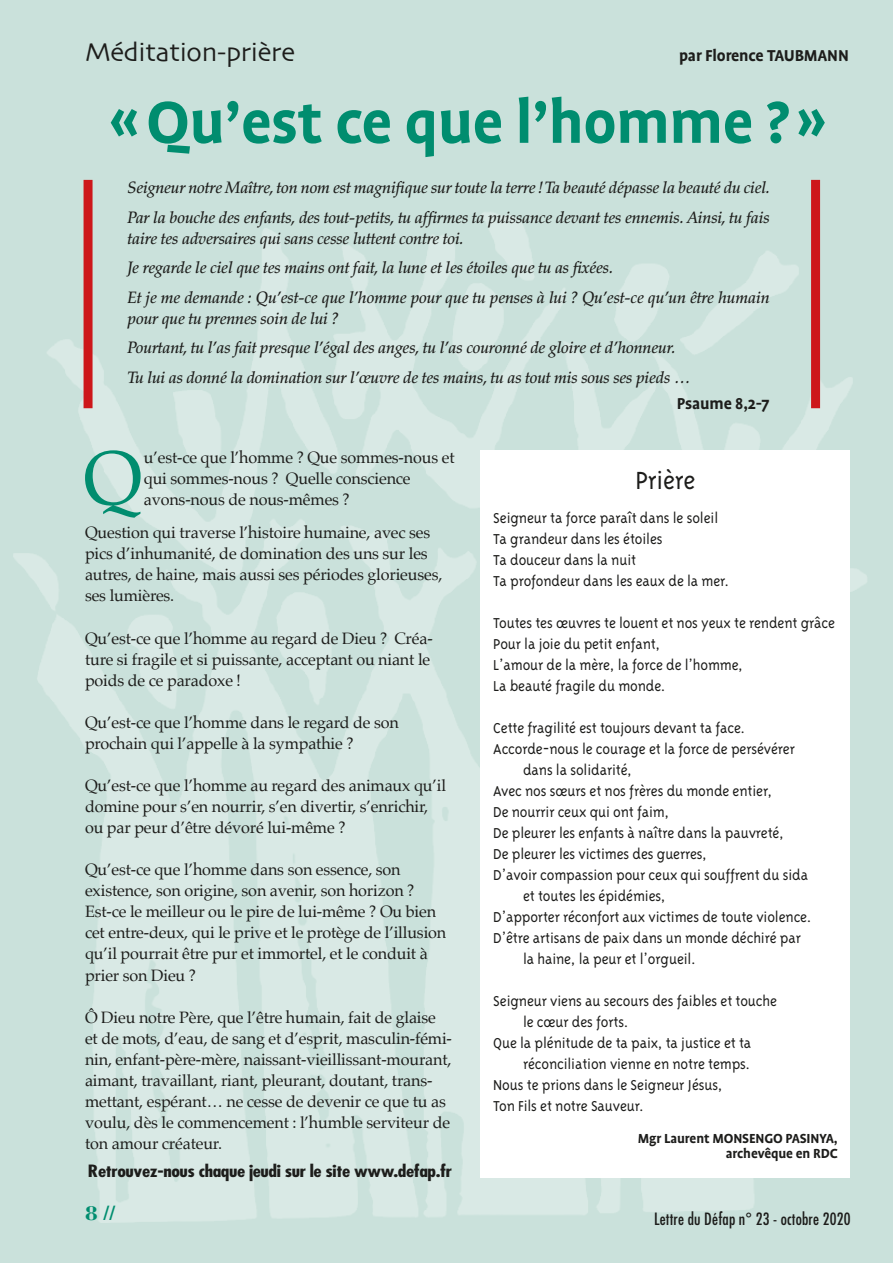
<style>
.page{position:relative;width:893px;height:1263px;background:#cae1db}
.page>*{position:absolute;margin:0;border:0;box-sizing:border-box;transform-origin:0 0}
.t1{font:76.65px "Palatino";color:#008d6f}
.t2{font:700 67.5px "Profile";letter-spacing:-.01em;color:#008d6f}
.t3{font:300 28.5px "Triplex";letter-spacing:-.01em;color:#1d1d1b}
.t4{font:27px "Skia";letter-spacing:-.01em;color:#1d1d1b}
.t5{font:700 21px "Bodoni";color:#008d6f}
.t6{font:700 18px "Profile";letter-spacing:-.01em;color:#1d1d1b}
.t7{font:16.5px/21px "Palatino";letter-spacing:-.01em;color:#1d1d1b}
.t8{font:300 16.5px/21px "Triplex";letter-spacing:-.01em;color:#1d1d1b}
.t9{font:italic 500 16.5px/29.5px "Palatino";letter-spacing:-.01em;color:#1d1d1b}
.t10{font:700 condensed 16.5px "Futura";letter-spacing:-.02em;color:#1d1d1b;scale:1.2 1}
.t11{font:condensed 16.5px "Futura";letter-spacing:.01em;color:#1d1d1b}
.t12{font:700 15px/15px "Profile";letter-spacing:-.01em;color:#1d1d1b;text-align:right}
</style>
<div class="page">
<img style="left:13px;top:179px;width:854px;height:1044px">
<div style="left:480px;top:451px;width:370px;height:727px;background:#fff"></div>
<div style="left:84px;top:180px;width:9px;height:228px;background:#cd171a"></div>
<div style="left:811px;top:180px;width:9px;height:228px;background:#cd171a"></div>
<h3 class="t4" style="left:85px;top:36px;width:212px">Méditation-prière</h3>
<p class="t6" style="left:679px;top:46px;width:159px">par Florence Taubmann</p>
<h2 class="t2" style="left:109px;top:86px;width:718px">«Qu’est ce que l’homme ?»</h2>
<p class="t9" style="left:128px;top:173px;width:644px">Seigneur notre Maître, ton nom est magnifique sur toute la terre ! Ta beauté dépasse la beauté du ciel.<br>Par la bouche des enfants, des tout-petits, tu affirmes ta puissance devant tes ennemis. Ainsi, tu fais</p>
<p class="t9" style="left:128px;top:224px;width:644px">taire tes adversaires qui sans cesse luttent contre toi.<br>Je regarde le ciel que tes mains ont fait, la lune et les étoiles que tu as fixées.<br>Et je me demande : Qu’est-ce que l’homme pour que tu penses à lui ? Qu’est-ce qu’un être humain</p>
<p class="t9" style="left:128px;top:304px;width:564px">pour que tu prennes soin de lui ?<br>Pourtant, tu l’as fait presque l’égal des anges, tu l’as couronné de gloire et d’honneur.<br>Tu lui as donné la domination sur l’œuvre de tes mains, tu as tout mis sous ses pieds …</p>
<p class="t6" style="left:677px;top:393px;width:94px">Psaume 8,2-7</p>
<h1 class="t1" style="left:83px;top:415px;width:61px">Q</h1>
<p class="t7" style="left:144px;top:446px;width:312px">u’est-ce que l’homme ? Que sommes-nous et qui sommes-nous ? Quelle conscience avons-nous de nous-mêmes ?</p>
<p class="t7" style="left:85px;top:522px;width:359px">Question qui traverse l’histoire humaine, avec ses pics d’inhumanité, de domination des uns sur les autres, de haine, mais aussi ses périodes glorieuses, ses lumières.</p>
<p class="t7" style="left:85px;top:627px;width:349px">Qu’est-ce que l’homme au regard de Dieu ? Créa&shy;ture si fragile et si puissante, acceptant ou niant le poids de ce paradoxe !</p>
<p class="t7" style="left:85px;top:712px;width:315px">Qu’est-ce que l’homme dans le regard de son prochain qui l’appelle à la sympathie ?</p>
<p class="t7" style="left:85px;top:775px;width:363px">Qu’est-ce que l’homme au regard des animaux qu’il domine pour s’en nourrir, s’en divertir, s’enrichir, ou par peur d’être dévoré lui-même ?</p>
<p class="t7" style="left:85px;top:859px;width:363px">Qu’est-ce que l’homme dans son essence, son existence, son origine, son avenir, son horizon ?<br>Est-ce le meilleur ou le pire de lui-même ? Ou bien cet entre-deux, qui le prive et le protège de l’illusion qu’il pourrait être pur et immortel, et le conduit à prier son Dieu ?</p>
<p class="t7" style="left:85px;top:1006px;width:368px">Ô Dieu notre Père, que l’être humain, fait de glaise et de mots, d’eau, de sang et d’esprit, masculin-fémi&shy;nin, enfant-père-mère, naissant-vieillissant-mourant, aimant, travaillant, riant, pleurant, doutant, trans&shy;mettant, espérant… ne cesse de devenir ce que tu as voulu, dès le commencement : l’humble serviteur de ton amour créateur.</p>
<p class="t10" style="left:88px;top:1160px;width:305px">Retrouvez-nous chaque jeudi sur le site www.defap.fr</p>
<p class="t5" style="left:85px;top:1200px;width:32px">8 //</p>
<h3 class="t3" style="left:635px;top:464px;width:62px">Prière</h3>
<p class="t8" style="left:493px;top:507px;width:238px">Seigneur ta force paraît dans le soleil<br>Ta grandeur dans les étoiles<br>Ta douceur dans la nuit<br>Ta profondeur dans les eaux de la mer.</p>
<p class="t8" style="left:493px;top:612px;width:343px">Toutes tes œuvres te louent et nos yeux te rendent grâce Pour la joie du petit enfant,<br>L’amour de la mère, la force de l’homme,<br>La beauté fragile du monde.</p>
<p class="t8" style="left:493px;top:717px;width:254px">Cette fragilité est toujours devant ta face.</p>
<p class="t8" style="left:493px;top:738px;width:303px">Accorde-nous le courage et la force de persévérer</p>
<p class="t8" style="left:523px;top:759px;width:110px">dans la solidarité,</p>
<p class="t8" style="left:493px;top:780px;width:280px">Avec nos sœurs et nos frères du monde entier,</p>
<p class="t8" style="left:493px;top:801px;width:177px">De nourrir ceux qui ont faim,</p>
<p class="t8" style="left:493px;top:822px;width:292px">De pleurer les enfants à naître dans la pauvreté,</p>
<p class="t8" style="left:493px;top:843px;width:215px">De pleurer les victimes des guerres,</p>
<p class="t8" style="left:493px;top:864px;width:316px">D’avoir compassion pour ceux qui souffrent du sida</p>
<p class="t8" style="left:523px;top:885px;width:144px">et toutes les épidémies,</p>
<p class="t8" style="left:493px;top:906px;width:320px">D’apporter réconfort aux victimes de toute violence.</p>
<p class="t8" style="left:493px;top:927px;width:309px">D’être artisans de paix dans un monde déchiré par</p>
<p class="t8" style="left:523px;top:948px;width:174px">la haine, la peur et l’orgueil.</p>
<p class="t8" style="left:493px;top:990px;width:285px">Seigneur viens au secours des faibles et touche</p>
<p class="t8" style="left:523px;top:1011px;width:107px">le cœur des forts.</p>
<p class="t8" style="left:493px;top:1032px;width:260px">Que la plénitude de ta paix, ta justice et ta</p>
<p class="t8" style="left:523px;top:1053px;width:229px">réconciliation vienne en notre temps.</p>
<p class="t8" style="left:493px;top:1074px;width:231px">Nous te prions dans le Seigneur Jésus,</p>
<p class="t8" style="left:493px;top:1095px;width:152px">Ton Fils et notre Sauveur.</p>
<p class="t12" style="left:638px;top:1130px;width:104px">Mgr Laurent Monsen</p>
<p class="t12" style="left:726px;top:1130px;width:113px">go Pasinya, archevêque en RDC</p>
<p class="t11" style="left:654px;top:1209px;width:198px">Lettre du Défap n° 23 - octobre 2020</p>
</div>
